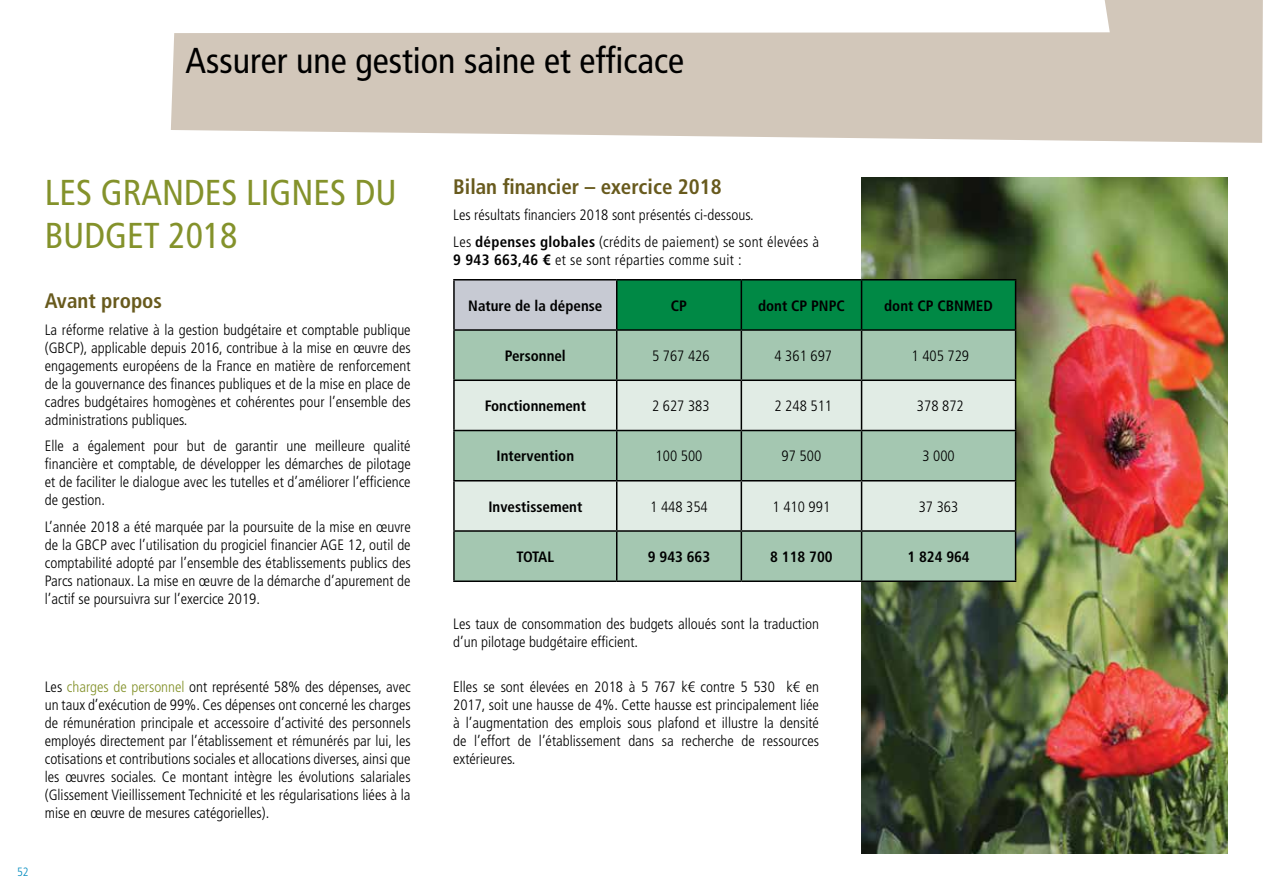
<style>
.page{position:relative;width:1263px;height:893px;background:#fff}
.page>*{position:absolute;margin:0;border:0;box-sizing:border-box;transform-origin:0 0}
.t1{font:condensed 36px "Frutiger LT Std";color:#000}
.t2{font:condensed 36px/43.2px "Frutiger LT Std";color:#84922b}
.t3{font:700 condensed 21px "Frutiger LT Std";color:#685a1d}
.t4{font:300 condensed 15px/18px "Frutiger LT Std";color:#000;text-align:justify}
.t5{font:700 condensed 15px "Frutiger LT Std";color:#000}
.t6{font:300 condensed 15px "Frutiger LT Std";letter-spacing:.02em;color:#000}
.t7{font:300 condensed 12px "Frutiger LT Std";color:#008bbf}
.s1{font-weight:700}
.s2{color:#84922b}
</style>
<div class="page">
<img style="left:861px;top:178px;width:366px;height:675px">
<svg style="left:171px;top:0;width:1092px;height:143px;fill:#d2c7ba"></svg>
<div style="left:454px;top:280px;width:163px;height:50px;background:#c7cad3"></div>
<div style="left:617px;top:280px;width:398px;height:49px;background:#008945"></div>
<div style="left:455px;top:331px;width:560px;height:249px;background:#a4c7b1"></div>
<svg style="left:455px;top:381px;width:560px;height:149px;background:#caddd1"></svg>
<hr style="left:617px;top:279px;width:124px;height:1px;background:#000">
<hr style="left:741px;top:279px;width:120px;height:1px;background:#000">
<hr style="left:741px;top:280px;width:1px;height:49px;background:#000">
<hr style="left:861px;top:279px;width:155px;height:1px;background:#000">
<hr style="left:861px;top:280px;width:1px;height:49px;background:#000">
<hr style="left:1015px;top:280px;width:1px;height:49px;background:#000">
<hr style="left:617px;top:329px;width:124px;height:2px;background:#000">
<hr style="left:741px;top:329px;width:120px;height:2px;background:#000">
<hr style="left:741px;top:331px;width:1px;height:48px;background:#000">
<hr style="left:861px;top:329px;width:155px;height:2px;background:#000">
<hr style="left:861px;top:331px;width:1px;height:48px;background:#000">
<hr style="left:1015px;top:331px;width:1px;height:48px;background:#000">
<hr style="left:453px;top:279px;width:164px;height:1px;background:#000">
<hr style="left:453px;top:280px;width:2px;height:49px;background:#000">
<hr style="left:616px;top:280px;width:1px;height:49px;background:#000">
<hr style="left:453px;top:329px;width:164px;height:2px;background:#000">
<hr style="left:453px;top:331px;width:2px;height:48px;background:#000">
<hr style="left:616px;top:331px;width:1px;height:48px;background:#000">
<hr style="left:453px;top:381px;width:2px;height:49px;background:#000">
<hr style="left:453px;top:379px;width:164px;height:2px;background:#000">
<hr style="left:617px;top:379px;width:124px;height:2px;background:#000">
<hr style="left:741px;top:379px;width:120px;height:2px;background:#000">
<hr style="left:861px;top:379px;width:155px;height:2px;background:#000">
<hr style="left:616px;top:381px;width:1px;height:49px;background:#000">
<hr style="left:741px;top:381px;width:1px;height:49px;background:#000">
<hr style="left:861px;top:381px;width:1px;height:49px;background:#000">
<hr style="left:1015px;top:381px;width:1px;height:49px;background:#000">
<hr style="left:453px;top:430px;width:164px;height:1px;background:#000">
<hr style="left:453px;top:431px;width:2px;height:49px;background:#000">
<hr style="left:617px;top:430px;width:124px;height:1px;background:#000">
<hr style="left:616px;top:431px;width:1px;height:49px;background:#000">
<hr style="left:741px;top:430px;width:120px;height:1px;background:#000">
<hr style="left:741px;top:431px;width:1px;height:49px;background:#000">
<hr style="left:861px;top:430px;width:155px;height:1px;background:#000">
<hr style="left:861px;top:431px;width:1px;height:49px;background:#000">
<hr style="left:1015px;top:431px;width:1px;height:49px;background:#000">
<hr style="left:453px;top:480px;width:164px;height:1px;background:#000">
<hr style="left:453px;top:481px;width:2px;height:49px;background:#000">
<hr style="left:617px;top:480px;width:124px;height:1px;background:#000">
<hr style="left:616px;top:481px;width:1px;height:49px;background:#000">
<hr style="left:741px;top:480px;width:120px;height:1px;background:#000">
<hr style="left:741px;top:481px;width:1px;height:49px;background:#000">
<hr style="left:861px;top:480px;width:155px;height:1px;background:#000">
<hr style="left:861px;top:481px;width:1px;height:49px;background:#000">
<hr style="left:1015px;top:481px;width:1px;height:49px;background:#000">
<hr style="left:453px;top:530px;width:164px;height:2px;background:#000">
<hr style="left:453px;top:532px;width:2px;height:48px;background:#000">
<hr style="left:453px;top:580px;width:164px;height:2px;background:#000">
<hr style="left:617px;top:530px;width:124px;height:2px;background:#000">
<hr style="left:616px;top:532px;width:1px;height:48px;background:#000">
<hr style="left:617px;top:580px;width:124px;height:2px;background:#000">
<hr style="left:741px;top:530px;width:120px;height:2px;background:#000">
<hr style="left:741px;top:532px;width:1px;height:48px;background:#000">
<hr style="left:741px;top:580px;width:120px;height:2px;background:#000">
<hr style="left:861px;top:530px;width:155px;height:2px;background:#000">
<hr style="left:861px;top:532px;width:1px;height:48px;background:#000">
<hr style="left:1015px;top:532px;width:1px;height:48px;background:#000">
<hr style="left:861px;top:580px;width:155px;height:2px;background:#000">
<h1 class="t1" style="left:186px;top:39px;width:500px">Assurer une gestion saine et efficace</h1>
<h1 class="t2" style="left:45px;top:171px;width:354px">LES GRANDES LIGNES DU<br>BUDGET 2018</h1>
<h2 class="t3" style="left:45px;top:288px;width:119px">Avant propos</h2>
<p class="t4" style="left:45px;top:321px;width:367px">La réforme relative à la gestion budgétaire et comptable publique (GBCP), applicable depuis 2016, contribue à la mise en œuvre des engagements européens de la France en matière de renforcement de la gouvernance des finances publiques et de la mise en place de cadres budgétaires homogènes et cohérentes pour l’ensemble des administrations publiques.</p>
<p class="t4" style="left:45px;top:437px;width:367px">Elle a également pour but de garantir une meilleure qualité financière et comptable, de développer les démarches de pilotage et de faciliter le dialogue avec les tutelles et d’améliorer l’efficience de gestion.</p>
<p class="t4" style="left:45px;top:518px;width:367px">L’année 2018 a été marquée par la poursuite de la mise en œuvre de la GBCP avec l’utilisation du progiciel financier AGE 12, outil de comptabilité adopté par l’ensemble des établissements publics des Parcs nationaux. La mise en œuvre de la démarche d’apurement de l’actif se poursuivra sur l’exercice 2019.</p>
<h2 class="t3" style="left:453px;top:174px;width:270px">Bilan financier – exercice 2018</h2>
<p class="t4" style="left:453px;top:202px;width:367px;line-height:26.5px">Les résultats financiers 2018 sont présentés ci-dessous.<br>Les <span class="s1">dépenses globales</span> (crédits de paiement) se sont élevées à</p>
<p class="t6" style="left:453px;top:251px;width:290px"><span class="s1">9 943 663,46 €</span> et se sont réparties comme suit :</p>
<p class="t5" style="left:468px;top:296px;width:136px">Nature de la dépense</p>
<p class="t5" style="left:671px;top:296px;width:18px">CP</p>
<p class="t5" style="left:758px;top:296px;width:88px">dont CP PNPC</p>
<p class="t5" style="left:884px;top:296px;width:110px">dont CP CBNMED</p>
<p class="t5" style="left:505px;top:347px;width:62px">Personnel</p>
<p class="t4" style="left:652px;top:347px;width:59px">5 767 426</p>
<p class="t4" style="left:774px;top:347px;width:59px">4 361 697</p>
<p class="t4" style="left:911px;top:347px;width:59px">1 405 729</p>
<p class="t5" style="left:485px;top:397px;width:103px">Fonctionnement</p>
<p class="t4" style="left:652px;top:397px;width:59px">2 627 383</p>
<p class="t4" style="left:774px;top:397px;width:59px">2 248 511</p>
<p class="t4" style="left:917px;top:397px;width:48px">378 872</p>
<p class="t5" style="left:497px;top:447px;width:79px">Intervention</p>
<p class="t4" style="left:656px;top:447px;width:48px">100 500</p>
<p class="t4" style="left:782px;top:447px;width:41px">97 500</p>
<p class="t4" style="left:922px;top:447px;width:34px">3 000</p>
<p class="t5" style="left:488px;top:497px;width:95px">Investissement</p>
<p class="t4" style="left:650px;top:498px;width:59px">1 448 354</p>
<p class="t4" style="left:773px;top:498px;width:59px">1 410 991</p>
<p class="t4" style="left:919px;top:498px;width:41px">37 363</p>
<p class="t5" style="left:517px;top:548px;width:39px">TOTAL</p>
<p class="t5" style="left:648px;top:548px;width:64px">9 943 663</p>
<p class="t5" style="left:770px;top:548px;width:64px">8 118 700</p>
<p class="t5" style="left:907px;top:548px;width:64px">1 824 964</p>
<p class="t4" style="left:453px;top:615px;width:367px">Les taux de consommation des budgets alloués sont la traduction d’un pilotage budgétaire efficient.</p>
<p class="t4" style="left:45px;top:678px;width:367px">Les <span class="s2">charges de personnel</span> ont représenté 58% des dépenses, avec un taux d’exécution de 99%. Ces dépenses ont concerné les charges de rémunération principale et accessoire d’activité des personnels employés directement par l’établissement et rémunérés par lui, les cotisations et contributions sociales et allocations diverses, ainsi que les œuvres sociales. Ce montant intègre les évolutions salariales (Glissement Vieillissement Technicité et les régularisations liées à la mise en œuvre de mesures catégorielles).</p>
<p class="t4" style="left:453px;top:678px;width:367px">Elles se sont élevées en 2018 à 5 767 k€ contre 5 530 k€ en 2017, soit une hausse de 4%. Cette hausse est principalement liée à l’augmentation des emplois sous plafond et illustre la densité de l’effort de l’établissement dans sa recherche de ressources extérieures.</p>
<p class="t7" style="left:17px;top:865px;width:13px">52</p>
</div>
